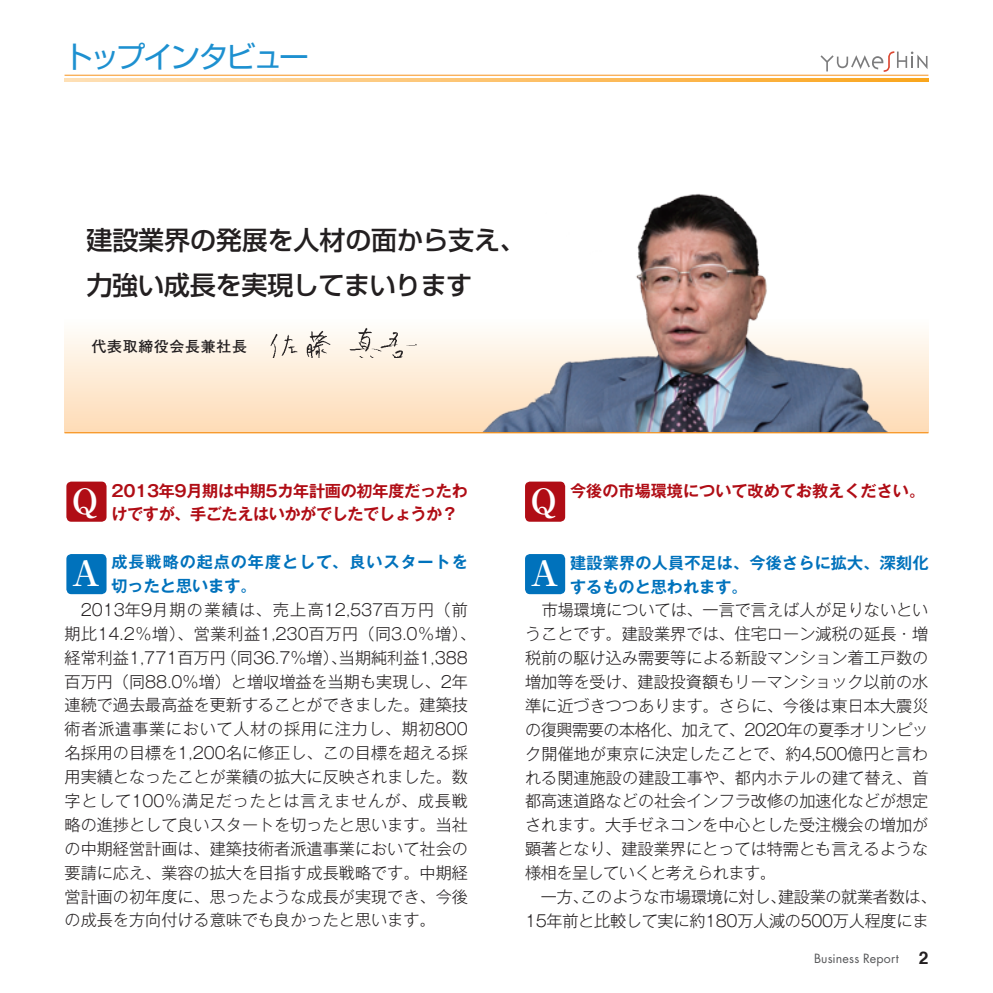
<style>
.page{position:relative;width:993px;height:993px;background:#fff}
.page>*{position:absolute;margin:0;border:0;box-sizing:border-box;transform-origin:0 0}
.t1{font:700 34.65px "Ryumin Pr 5";color:#fff}
.t2{font:29.75px "Shin Go Pr 5";letter-spacing:-.09em;color:#1d90d0}
.t3{font:500 26.07px/44.6px "Shin Go Pr 5";letter-spacing:-.01em;color:#231f20}
.t4{font:300 16.1px/23.8px "Gothic MB101 Pr 6";color:#231f20}
.t5{font:700 16.1px/23.8px "Gothic MB101 Pr 6 De";letter-spacing:-.02em;color:#b00d15}
.t6{font:700 16.1px/23.8px "Gothic MB101 Pr 6 De";letter-spacing:.01em;color:#0072bc}
.t7{font:700 16.1px/23.8px "Gothic MB101 Pr 6 De";letter-spacing:.055em;color:#0072bc}
.t8{font:700 16.1px "Gothic MB101 Pr 6 De";color:#b00d15}
.t9{font:700 14.88px "Futo Go B101 Pr 6";letter-spacing:.05em;color:#231f20}
.t10{font:12.42px "Futura";letter-spacing:.015em;color:#57585a}
.s1{font-family:"Helvetica";font-weight:700;font-size:17.32px;color:#231f20}
</style>
<div class="page">
<svg style="left:64px;top:327px;width:386px;height:105px"></svg>
<img style="left:269px;top:328px;width:148px;height:29px">
<img style="left:450px;top:193px;width:479px;height:239px">
<hr style="left:64px;top:432px;width:864px;height:1px;background:#f7931d">
<div style="left:66px;top:481px;width:40px;height:40px;background:#b00d15;border-radius:5px"></div>
<div style="left:525px;top:481px;width:40px;height:40px;background:#b00d15;border-radius:5px"></div>
<div style="left:66px;top:554px;width:40px;height:40px;background:#0072bc;border-radius:5px"></div>
<div style="left:525px;top:554px;width:40px;height:40px;background:#0072bc;border-radius:5px"></div>
<svg style="left:820px;top:51px;width:107px;height:21px"></svg>
<svg style="left:64px;top:78px;width:864px;height:4px"></svg>
<hr style="left:64px;top:75px;width:864px;height:1px;background:#f7931d">
<h2 class="t2" style="left:64px;top:33px;width:247px">トップインタビュー</h2>
<h3 class="t3" style="left:86px;top:215px;width:441px">建設業界の発展を人材の面から支え、力強い成長を実現してまいります</h3>
<p class="t9" style="left:91px;top:335px;width:157px">代表取締役会長兼社長</p>
<p class="t5" style="left:111px;top:477px;width:358px">2013年9月期は中期5カ年計画の初年度だったわけですが、手ごたえはいかがでしたでしょうか？</p>
<p class="t7" style="left:111px;top:549px;width:358px">成長戦略の起点の年度として、良いスタートを切ったと思います。</p>
<p class="t4" style="left:64px;top:596px;width:413px">　2013年9月期の業績は、売上高12,537百万円（前期比14.2％増）、営業利益1,230百万円（同3.0％増）、経常利益1,771百万円（同36.7％増）、当期純利益1,388百万円（同88.0％増）と増収増益を当期も実現し、2年連続で過去最高益を更新することができました。建築技術者派遣事業において人材の採用に注力し、期初800名採用の目標を1,200名に修正し、この目標を超える採用実績となったことが業績の拡大に反映されました。数字として100％満足だったとは言えませんが、成長戦略の進捗として良いスタートを切ったと思います。当社の中期経営計画は、建築技術者派遣事業において社会の要請に応え、業容の拡大を目指す成長戦略です。中期経営計画の初年度に、思ったような成長が実現でき、今後の成長を方向付ける意味でも良かったと思います。</p>
<p class="t8" style="left:570px;top:477px;width:356px">今後の市場環境について改めてお教えください。</p>
<h1 class="t1" style="left:72px;top:473px;width:28px">Q</h1>
<h1 class="t1" style="left:530px;top:473px;width:28px">Q</h1>
<p class="t6" style="left:570px;top:549px;width:360px">建設業界の人員不足は、今後さらに拡大、深刻化するものと思われます。</p>
<p class="t4" style="left:525px;top:597px;width:413px;text-indent:17px">市場環境については、一言で言えば人が足りないということです。建設業界では、住宅ローン減税の延長・増税前の駆け込み需要等による新設マンション着工戸数の増加等を受け、建設投資額もリーマンショック以前の水準に近づきつつあります。さらに、今後は東日本大震災の復興需要の本格化、加えて、2020年の夏季オリンピック開催地が東京に決定したことで、約4,500億円と言われる関連施設の建設工事や、都内ホテルの建て替え、首都高速道路などの社会インフラ改修の加速化などが想定されます。大手ゼネコンを中心とした受注機会の増加が顕著となり、建設業界にとっては特需とも言えるような様相を呈していくと考えられます。<br>　一方、このような市場環境に対し、建設業の就業者数は、<br>15年前と比較して実に約180万人減の500万人程度にま</p>
<h1 class="t1" style="left:72px;top:545px;width:30px">A</h1>
<h1 class="t1" style="left:530px;top:545px;width:30px">A</h1>
<p class="t10" style="left:813px;top:949px;width:116px">Business Report <span class="s1">2</span></p>
</div>
